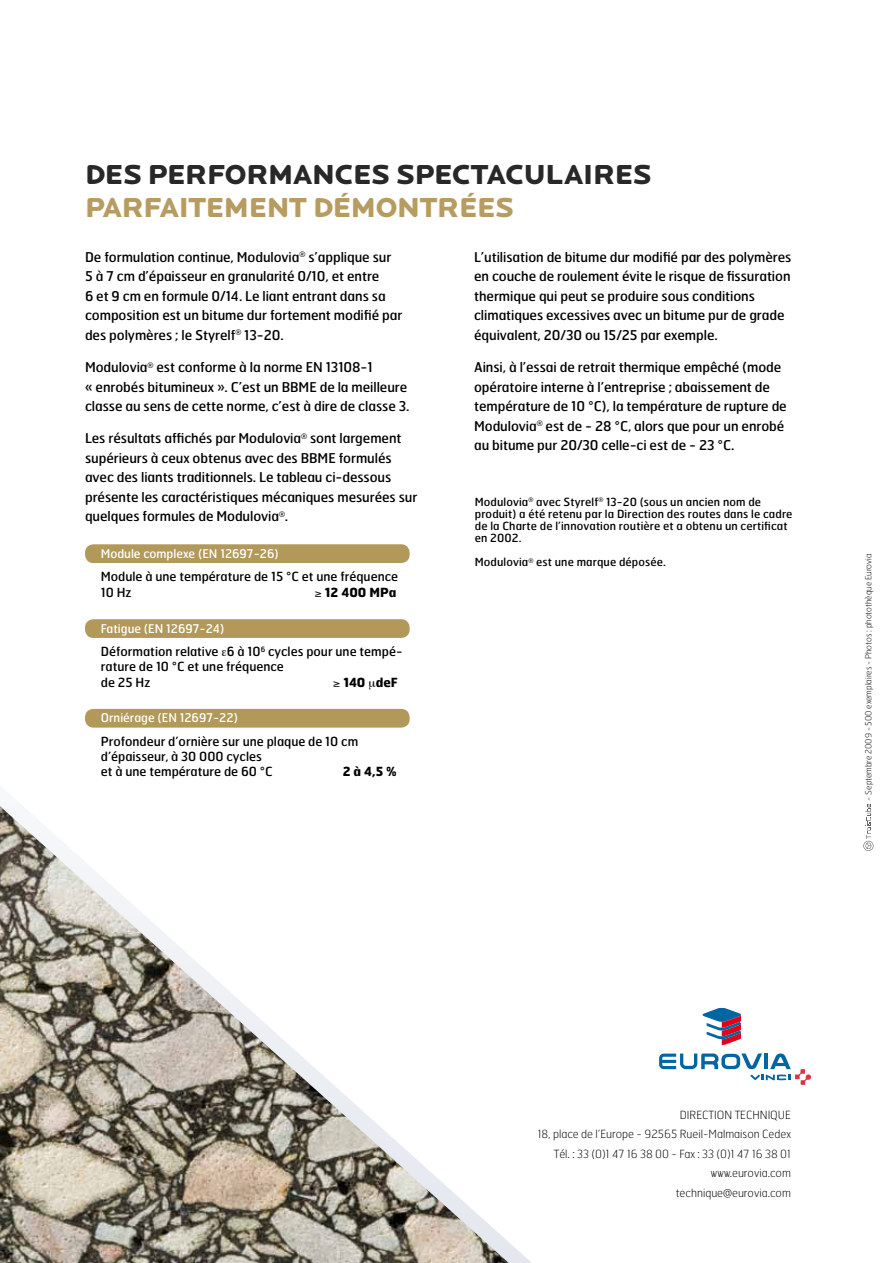
<style>
.page{position:relative;width:893px;height:1263px;background:#fff}
.page>*{position:absolute;margin:0;border:0;box-sizing:border-box;transform-origin:0 0}
.t1{font:900 28.5px "Locator Display";letter-spacing:-.01em;color:#282829}
.t2{font:900 28.5px "Locator Display";letter-spacing:-.01em;color:#b69c60}
.t3{font:13.5px/19.5px "Hermes";letter-spacing:-.005em;color:#000}
.t4{font:12.6px/15.1px "Hermes";color:#000}
.t5{font:700 12.6px "Hermes";color:#000}
.t6{font:12px "Hermes";color:#fff}
.t7{font:11.25px/12px "Hermes";letter-spacing:.01em;color:#000}
.t8{font:100 11.25px/19.5px "Hermes";color:#000;text-align:right}
.t9{font:100 8.4px "Hermes";color:#000}
</style>
<div class="page">
<svg style="left:659px;top:1053px;width:152px;height:32px"></svg>
<svg style="left:703px;top:1007px;width:38px;height:38px"></svg>
<img style="left:0;top:806px;width:509px;height:457px">
<svg style="left:863px;top:804px;width:10px;height:47px"></svg>
<div style="left:85px;top:544px;width:325px;height:19px;background:#b29859;border-radius:9px"></div>
<div style="left:85px;top:619px;width:325px;height:19px;background:#b29859;border-radius:9px"></div>
<div style="left:85px;top:709px;width:325px;height:19px;background:#b29859;border-radius:9px"></div>
<h1 class="t1" style="left:85px;top:157px;width:568px">DES PERFORMANCES SPECTACULAIRES</h1>
<h1 class="t2" style="left:85px;top:190px;width:430px">PARFAITEMENT DÉMONTRÉES</h1>
<p class="t3" style="left:85px;top:247px;width:319px">De formulation continue, Modulovia<sup>®</sup> s’applique sur 5 à 7 cm d’épaisseur en granularité 0/10, et entre<br>6 et 9 cm en formule 0/14. Le liant entrant dans sa composition est un bitume dur fortement modifié par des polymères ; le Styrelf<sup>®</sup> 13-20.</p>
<p class="t3" style="left:85px;top:357px;width:326px">Modulovia<sup>®</sup> est conforme à la norme EN 13108-1<br>« enrobés bitumineux ». C’est un BBME de la meilleure classe au sens de cette norme, c’est à dire de classe 3.</p>
<p class="t3" style="left:85px;top:428px;width:334px">Les résultats affichés par Modulovia<sup>®</sup> sont largement supérieurs à ceux obtenus avec des BBME formulés avec des liants traditionnels. Le tableau ci-dessous présente les caractéristiques mécaniques mesurées sur quelques formules de Modulovia<sup>®</sup>.</p>
<p class="t6" style="left:101px;top:546px;width:179px">Module complexe (EN 12697-26)</p>
<p class="t4" style="left:101px;top:569px;width:299px">Module à une température de 15 °C et une fréquence<br>10 Hz</p>
<p class="t5" style="left:315px;top:584px;width:83px">≥ 12 400 MPa</p>
<p class="t6" style="left:101px;top:621px;width:125px">Fatigue (EN 12697-24)</p>
<p class="t4" style="left:101px;top:644px;width:303px">Déformation relative 6 à 10<sup>6</sup> cycles pour une tempé&shy;rature de 10 °C et une fréquence<br>de 25 Hz</p>
<p class="t5" style="left:333px;top:674px;width:66px">≥ 140 deF</p>
<p class="t6" style="left:101px;top:710px;width:139px">Orniérage (EN 12697-22)</p>
<p class="t4" style="left:101px;top:733px;width:259px">Profondeur d’ornière sur une plaque de 10 cm d’épaisseur, à 30 000 cycles<br>et à une température de 60 °C</p>
<p class="t5" style="left:343px;top:763px;width:55px">2 à 4,5 %</p>
<p class="t3" style="left:474px;top:247px;width:319px">L’utilisation de bitume dur modifié par des polymères en couche de roulement évite le risque de fissuration thermique qui peut se produire sous conditions climatiques excessives avec un bitume pur de grade équivalent, 20/30 ou 15/25 par exemple.</p>
<p class="t3" style="left:474px;top:357px;width:314px">Ainsi, à l’essai de retrait thermique empêché (mode opératoire interne à l’entreprise ; abaissement de température de 10 °C), la température de rupture de Modulovia<sup>®</sup> est de - 28 °C, alors que pour un enrobé au bitume pur 20/30 celle-ci est de - 23 °C.</p>
<p class="t7" style="left:475px;top:495px;width:319px">Modulovia<sup>®</sup> avec Styrelf<sup>®</sup> 13-20 (sous un ancien nom de produit) a été retenu par la Direction des routes dans le cadre de la Charte de l’innovation routière et a obtenu un certificat en 2002.</p>
<p class="t7" style="left:475px;top:556px;width:193px">Modulovia<sup>®</sup> est une marque déposée.</p>
<p class="t9" style="left:863px;top:800px;width:249px;rotate:-90deg">- Septembre 2009 - 500 exemplaires - Photos : photothèque Eurovia</p>
<p class="t8" style="left:538px;top:1104px;width:255px">DIRECTION TECHNIQUE<br>18, place de l’Europe - 92565 Rueil-Malmaison Cedex<br>Tél. : 33 (0)1 47 16 38 00 - Fax : 33 (0)1 47 16 38 01 www.eurovia.com<br>technique@eurovia.com</p>
</div>
